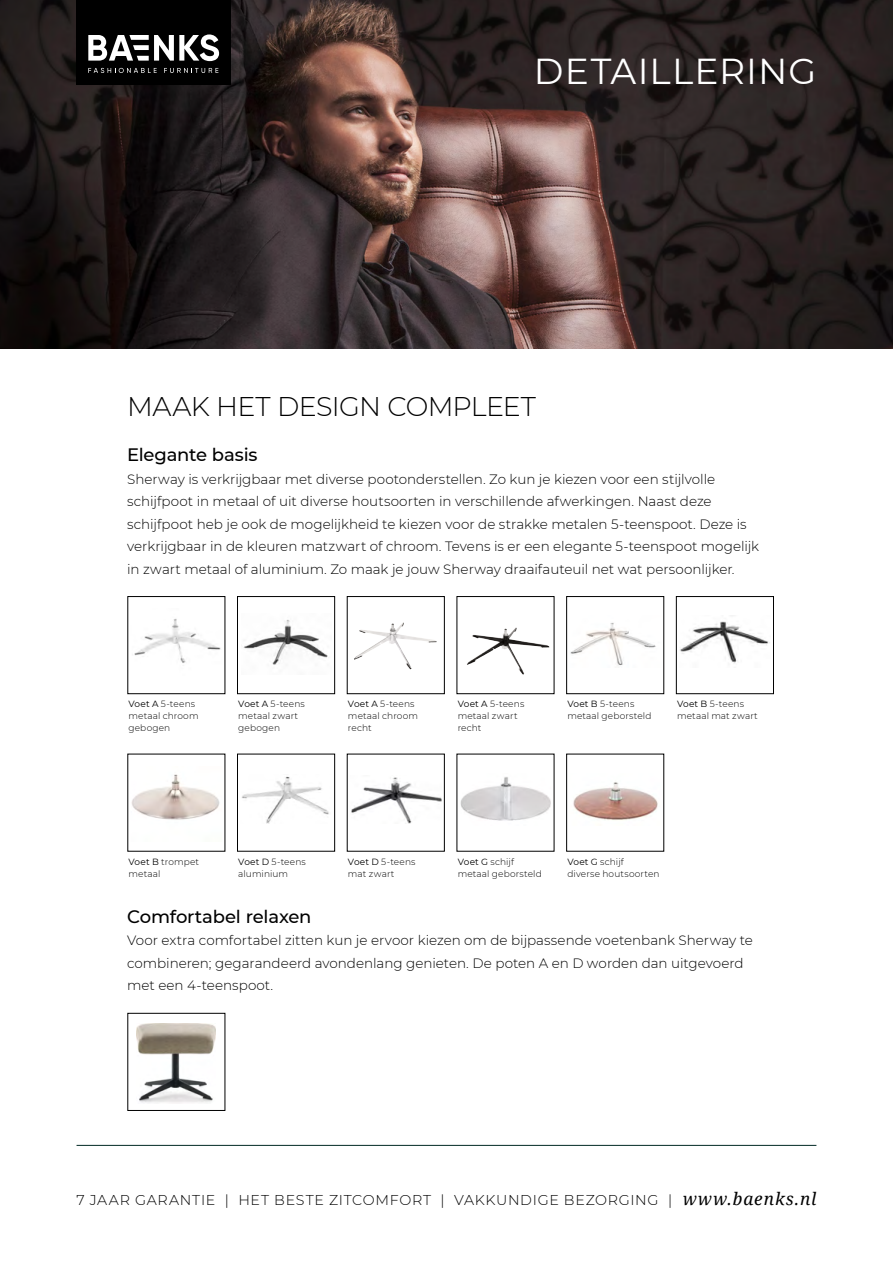
<style>
.page{position:relative;width:893px;height:1263px;background:#fff}
.page>*{position:absolute;margin:0;border:0;box-sizing:border-box;transform-origin:0 0}
.t1{font:36px "Montserrat";letter-spacing:.035em;color:#fff}
.t2{font:300 27px "Montserrat";letter-spacing:-.025em;color:#000}
.t3{font:500 18px "Montserrat";letter-spacing:-.01em;color:#000}
.t4{font:300 14.25px "Montserrat";letter-spacing:.05em;color:#000}
.t5{font:300 13.5px/22.5px "Montserrat";color:#000}
.t6{font:300 9px/12px "Montserrat";letter-spacing:.015em;color:#000}
.s1{font-weight:400}
.s2{font-family:"Noto Serif";font-weight:400;font-style:italic;font-size:17.25px}
</style>
<div class="page">
<hr style="left:77px;top:1145px;width:739px;height:1px;background:#002923">
<img style="left:0;top:0;width:893px;height:349px">
<svg style="left:127px;top:1012px;width:99px;height:99px"></svg>
<svg style="left:566px;top:596px;width:99px;height:99px"></svg>
<svg style="left:127px;top:596px;width:99px;height:99px"></svg>
<svg style="left:237px;top:596px;width:99px;height:99px"></svg>
<svg style="left:346px;top:596px;width:99px;height:99px"></svg>
<svg style="left:456px;top:596px;width:99px;height:99px"></svg>
<svg style="left:675px;top:596px;width:99px;height:99px"></svg>
<svg style="left:127px;top:753px;width:99px;height:99px"></svg>
<svg style="left:456px;top:753px;width:99px;height:99px"></svg>
<svg style="left:566px;top:753px;width:99px;height:99px"></svg>
<svg style="left:237px;top:753px;width:99px;height:99px"></svg>
<svg style="left:346px;top:753px;width:99px;height:99px"></svg>
<div style="left:77px;top:0;width:154px;height:85px;background:#000"></div>
<svg style="left:88px;top:34px;width:131px;height:39px"></svg>
<h1 class="t1" style="left:534px;top:47px;width:284px">DETAILLERING</h1>
<h2 class="t2" style="left:127px;top:388px;width:410px">MAAK HET DESIGN COMPLEET</h2>
<h3 class="t3" style="left:127px;top:442px;width:132px">Elegante basis</h3>
<p class="t5" style="left:127px;top:467px;width:634px">Sherway is verkrijgbaar met diverse pootonderstellen. Zo kun je kiezen voor een stijlvolle schijfpoot in metaal of uit diverse houtsoorten in verschillende afwerkingen. Naast deze schijfpoot heb je ook de mogelijkheid te kiezen voor de strakke metalen 5-teenspoot. Deze is verkrijgbaar in de kleuren matzwart of chroom. Tevens is er een elegante 5-teenspoot mogelijk in zwart metaal of aluminium. Zo maak je jouw Sherway draaifauteuil net wat persoonlijker.</p>
<p class="t6" style="left:129px;top:698px;width:72px"><span class="s1">Voet A</span> 5-teens metaal chroom gebogen</p>
<p class="t6" style="left:238px;top:698px;width:68px"><span class="s1">Voet A</span> 5-teens metaal zwart gebogen</p>
<p class="t6" style="left:348px;top:698px;width:72px"><span class="s1">Voet A</span> 5-teens metaal chroom recht</p>
<p class="t6" style="left:458px;top:698px;width:68px"><span class="s1">Voet A</span> 5-teens metaal zwart recht</p>
<p class="t6" style="left:677px;top:698px;width:82px"><span class="s1">Voet B</span> 5-teens metaal mat zwart</p>
<p class="t6" style="left:567px;top:698px;width:86px"><span class="s1">Voet B</span> 5-teens metaal geborsteld</p>
<p class="t6" style="left:129px;top:855px;width:72px"><span class="s1">Voet B</span> trompet metaal</p>
<p class="t6" style="left:458px;top:855px;width:86px"><span class="s1">Voet G</span> schijf metaal geborsteld</p>
<p class="t6" style="left:567px;top:855px;width:94px"><span class="s1">Voet G</span> schijf<br>diverse houtsoorten</p>
<p class="t6" style="left:238px;top:855px;width:69px"><span class="s1">Voet D</span> 5-teens aluminium</p>
<p class="t6" style="left:348px;top:855px;width:69px"><span class="s1">Voet D</span> 5-teens mat zwart</p>
<h3 class="t3" style="left:127px;top:904px;width:186px">Comfortabel relaxen</h3>
<p class="t5" style="left:127px;top:929px;width:627px">Voor extra comfortabel zitten kun je ervoor kiezen om de bijpassende voetenbank Sherway te combineren; gegarandeerd avondenlang genieten. De poten A en D worden dan uitgevoerd met een 4-teenspoot.</p>
<p class="t4" style="left:76px;top:1190px;width:741px">7 JAAR GARANTIE | HET BESTE ZITCOMFORT | VAKKUNDIGE BEZORGING | <span class="s2">www.baenks.nl</span></p>
</div>
